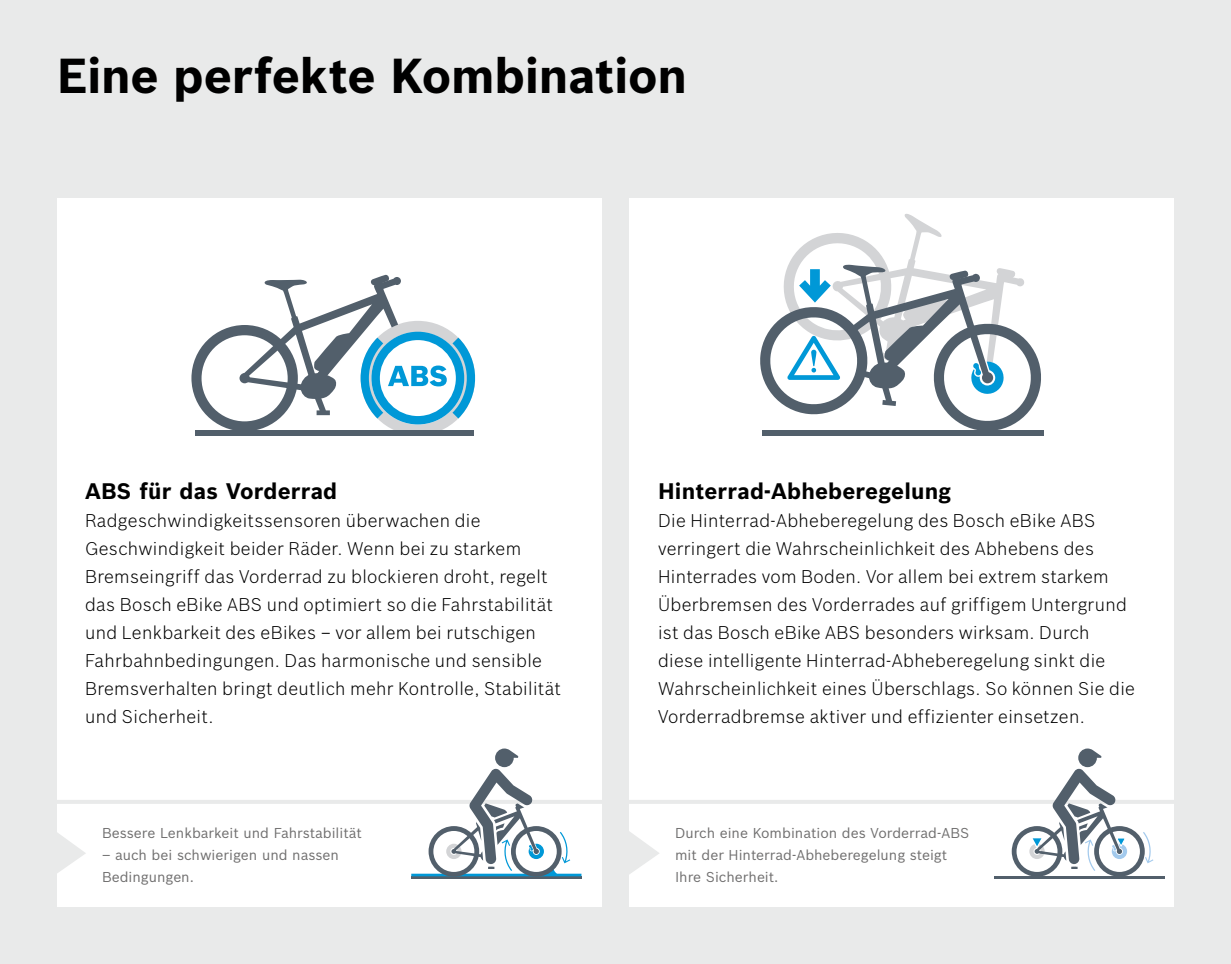
<style>
.page{position:relative;width:1231px;height:964px;background:#fff}
.page>*{position:absolute;margin:0;border:0;box-sizing:border-box;transform-origin:0 0}
.t1{font:700 48px "Bosch Sans";letter-spacing:-.005em;color:#000}
.t2{font:700 22px "Bosch Sans";letter-spacing:.01em;color:#000}
.t3{font:300 18px/28px "Bosch Sans";letter-spacing:.02em;color:#000}
.t4{font:14px/22px "Bosch Sans";color:#706f6f}
</style>
<div class="page">
<div style="left:0;top:0;width:1230px;height:964px;background:#e9eaea"></div>
<div style="left:57px;top:198px;width:544px;height:709px;background:#fff"></div>
<div style="left:629px;top:198px;width:545px;height:709px;background:#fff"></div>
<svg style="left:191px;top:274px;width:285px;height:161px"></svg>
<div style="left:195px;top:431px;width:278px;height:5px;background:#525f6b"></div>
<div style="left:762px;top:430px;width:281px;height:6px;background:#525f6b"></div>
<svg style="left:760px;top:214px;width:281px;height:216px"></svg>
<hr style="left:47px;top:800px;width:1156px;height:4px;background:#e9eaea">
<hr style="left:994px;top:876px;width:170px;height:3px;background:#525f6b">
<hr style="left:411px;top:876px;width:170px;height:3px;background:#525f6b">
<svg style="left:411px;top:748px;width:170px;height:129px"></svg>
<svg style="left:1011px;top:748px;width:142px;height:128px"></svg>
<svg style="left:629px;top:831px;width:30px;height:43px"></svg>
<svg style="left:57px;top:832px;width:29px;height:41px"></svg>
<h1 class="t1" style="left:57px;top:39px;width:631px">Eine perfekte Kombination</h1>
<p class="t2" style="left:85px;top:474px;width:254px">ABS für das Vorderrad</p>
<p class="t3" style="left:85px;top:505px;width:477px">Radgeschwindigkeitssensoren überwachen die Geschwindigkeit beider Räder. Wenn bei zu starkem Bremseingriff das Vorderrad zu blockieren droht, regelt das Bosch eBike ABS und optimiert so die Fahrstabilität und Lenkbarkeit des eBikes – vor allem bei rutschigen Fahrbahnbedingungen. Das harmonische und sensible Bremsverhalten bringt deutlich mehr Kontrolle, Stabilität und Sicherheit.</p>
<p class="t4" style="left:102px;top:820px;width:261px">Bessere Lenkbarkeit und Fahrstabilität</p>
<p class="t4" style="left:102px;top:842px;width:238px">– auch bei schwierigen und nassen<br>Bedingungen.</p>
<p class="t2" style="left:658px;top:474px;width:295px">Hinterrad-Abheberegelung</p>
<p class="t3" style="left:658px;top:505px;width:478px">Die Hinterrad-Abheberegelung des Bosch eBike ABS verringert die Wahrscheinlichkeit des Abhebens des Hinterrades vom Boden. Vor allem bei extrem starkem Überbremsen des Vorderrades auf griffigem Untergrund ist das Bosch eBike ABS besonders wirksam. Durch diese intelligente Hinterrad-Abheberegelung sinkt die Wahrscheinlichkeit eines Überschlags. So können Sie die Vorderradbremse aktiver und effizienter einsetzen.</p>
<p class="t4" style="left:675px;top:821px;width:295px">Durch eine Kombination des Vorderrad-ABS mit der Hinterrad-Abheberegelung steigt<br>Ihre Sicherheit.</p>
</div>
